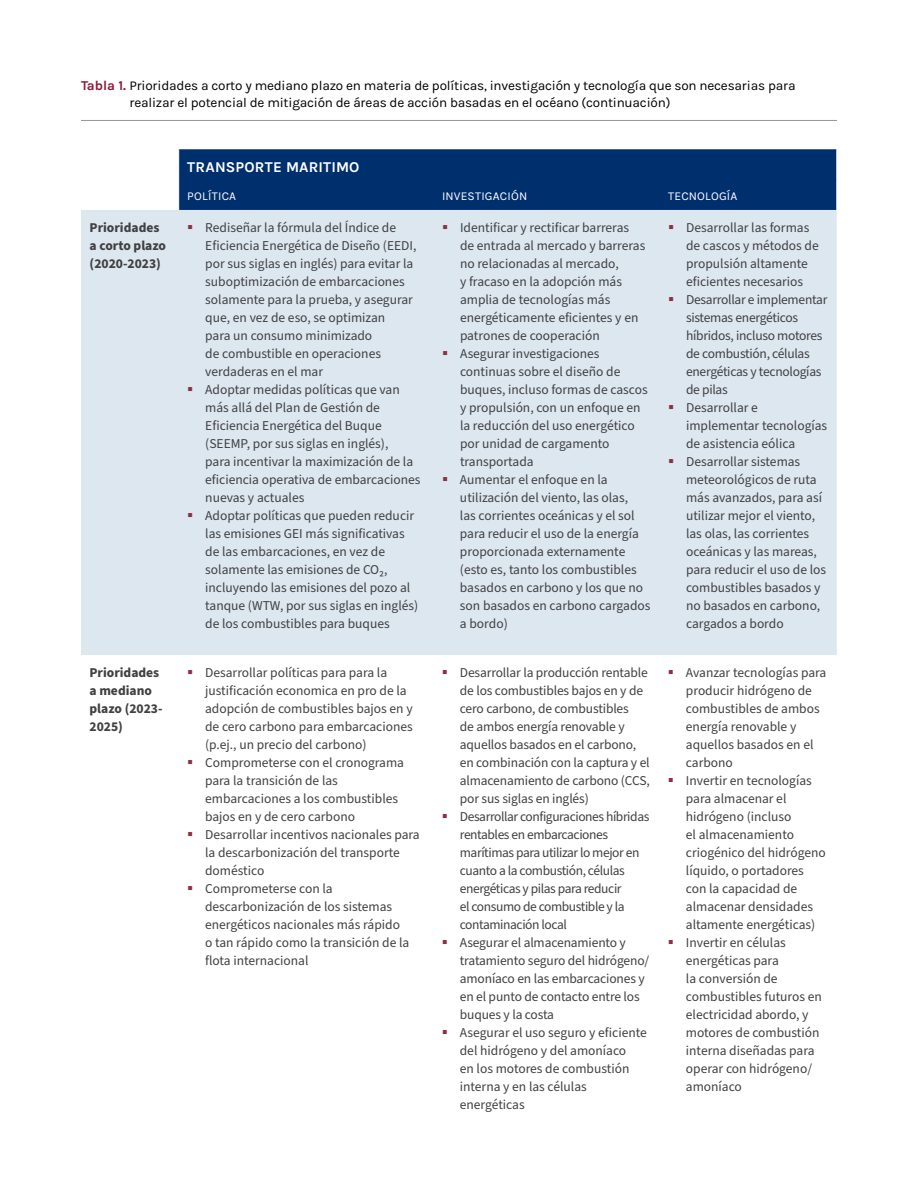
<style>
.page{position:relative;width:918px;height:1188px;background:#fff}
.page>*{position:absolute;margin:0;border:0;box-sizing:border-box;transform-origin:0 0}
.t1{font:700 15px "Karla";letter-spacing:.01em;color:#fff}
.t2{font:13.5px/18px "Source Sans Pro";color:#414042}
.t3{font:13.5px/16.2px "Karla";letter-spacing:-.015em;color:#000}
.t4{font:700 13.5px/18px "Source Sans Pro";color:#414042}
.t5{font:12px "Karla";letter-spacing:.02em;color:#fff}
.s1{font-weight:700;color:#8d1637}
</style>
<div class="page">
<div style="left:179px;top:149px;width:658px;height:61px;background:#002f6e"></div>
<div style="left:81px;top:210px;width:756px;height:445px;background:#dde7f0"></div>
<hr style="left:81px;top:120px;width:756px;height:1px;background:#939598">
<svg style="left:188px;top:225px;width:4px;height:4px"></svg>
<svg style="left:188px;top:387px;width:4px;height:4px"></svg>
<svg style="left:188px;top:513px;width:4px;height:4px"></svg>
<svg style="left:443px;top:225px;width:4px;height:4px"></svg>
<svg style="left:443px;top:351px;width:4px;height:4px"></svg>
<svg style="left:443px;top:477px;width:4px;height:4px"></svg>
<svg style="left:669px;top:225px;width:4px;height:4px"></svg>
<svg style="left:669px;top:297px;width:4px;height:4px"></svg>
<svg style="left:669px;top:405px;width:4px;height:4px"></svg>
<svg style="left:669px;top:459px;width:4px;height:4px"></svg>
<p class="t3" style="left:129px;top:78px;width:668px;text-indent:-48px"><span class="s1">Tabla 1.</span> Prioridades a corto y mediano plazo en materia de políticas, investigación y tecnología que son necesarias para realizar el potencial de mitigación de áreas de acción basadas en el océano (continuación)</p>
<p class="t1" style="left:187px;top:158px;width:174px">TRANSPORTE MARITIMO</p>
<p class="t5" style="left:187px;top:189px;width:50px">POLÍTICA</p>
<p class="t5" style="left:442px;top:189px;width:87px">INVESTIGACIÓN</p>
<p class="t5" style="left:668px;top:189px;width:71px">TECNOLOGÍA</p>
<p class="t4" style="left:90px;top:219px;width:78px">Prioridades a corto plazo (2020-2023)</p>
<p class="t2" style="left:205px;top:219px;width:217px">Rediseñar la fórmula del Índice de Eficiencia Energética de Diseño (EEDI, por sus siglas en inglés) para evitar la suboptimización de embarcaciones solamente para la prueba, y asegurar que, en vez de eso, se optimizan<br>para un consumo minimizado<br>de combustible en operaciones verdaderas en el mar<br>Adoptar medidas políticas que van más allá del Plan de Gestión de Eficiencia Energética del Buque (SEEMP, por sus siglas en inglés),<br>para incentivar la maximización de la eficiencia operativa de embarcaciones nuevas y actuales<br>Adoptar políticas que pueden reducir las emisiones GEI más significativas de las embarcaciones, en vez de solamente las emisiones de CO₂, incluyendo las emisiones del pozo al tanque (WTW, por sus siglas en inglés) de los combustibles para buques</p>
<p class="t2" style="left:460px;top:219px;width:192px">Identificar y rectificar barreras<br>de entrada al mercado y barreras no relacionadas al mercado,<br>y fracaso en la adopción más amplia de tecnologías más energéticamente eficientes y en patrones de cooperación<br>Asegurar investigaciones continuas sobre el diseño de buques, incluso formas de cascos y propulsión, con un enfoque en la reducción del uso energético por unidad de cargamento transportada<br>Aumentar el enfoque en la utilización del viento, las olas,<br>las corrientes oceánicas y el sol para reducir el uso de la energía proporcionada externamente (esto es, tanto los combustibles basados en carbono y los que no son basados en carbono cargados a bordo)</p>
<p class="t2" style="left:686px;top:219px;width:143px">Desarrollar las formas<br>de cascos y métodos de propulsión altamente eficientes necesarios<br>Desarrollar e implementar sistemas energéticos híbridos, incluso motores de combustión, células energéticas y tecnologías de pilas<br>Desarrollar e implementar tecnologías de asistencia eólica<br>Desarrollar sistemas meteorológicos de ruta más avanzados, para así utilizar mejor el viento, las olas, las corrientes oceánicas y las mareas, para reducir el uso de los combustibles basados y no basados en carbono, cargados a bordo</p>
<p class="t4" style="left:90px;top:664px;width:75px">Prioridades a mediano plazo (2023-<br>2025)</p>
<p class="t2" style="left:205px;top:664px;width:216px">Desarrollar políticas para para la justificación economica en pro de la adopción de combustibles bajos en y de cero carbono para embarcaciones (p.ej., un precio del carbono)<br>Comprometerse con el cronograma para la transición de las embarcaciones a los combustibles bajos en y de cero carbono<br>Desarrollar incentivos nacionales para la descarbonización del transporte doméstico<br>Comprometerse con la descarbonización de los sistemas energéticos nacionales más rápido<br>o tan rápido como la transición de la flota internacional</p>
<p class="t2" style="left:460px;top:664px;width:191px">Desarrollar la producción rentable de los combustibles bajos en y de cero carbono, de combustibles<br>de ambos energía renovable y aquellos basados en el carbono, en combinación con la captura y el almacenamiento de carbono (CCS, por sus siglas en inglés)<br>Desarrollar configuraciones híbridas rentables en embarcaciones marítimas para utilizar lo mejor en cuanto a la combustión, células energéticas y pilas para reducir<br>el consumo de combustible y la contaminación local<br>Asegurar el almacenamiento y tratamiento seguro del hidrógeno/ amoníaco en las embarcaciones y en el punto de contacto entre los buques y la costa<br>Asegurar el uso seguro y eficiente del hidrógeno y del amoníaco<br>en los motores de combustión interna y en las células energéticas</p>
<p class="t2" style="left:686px;top:664px;width:142px">Avanzar tecnologías para producir hidrógeno de combustibles de ambos energía renovable y aquellos basados en el carbono<br>Invertir en tecnologías para almacenar el hidrógeno (incluso<br>el almacenamiento criogénico del hidrógeno líquido, o portadores con la capacidad de almacenar densidades altamente energéticas)<br>Invertir en células energéticas para<br>la conversión de combustibles futuros en electricidad abordo, y motores de combustión interna diseñadas para operar con hidrógeno/ amoníaco</p>
</div>
